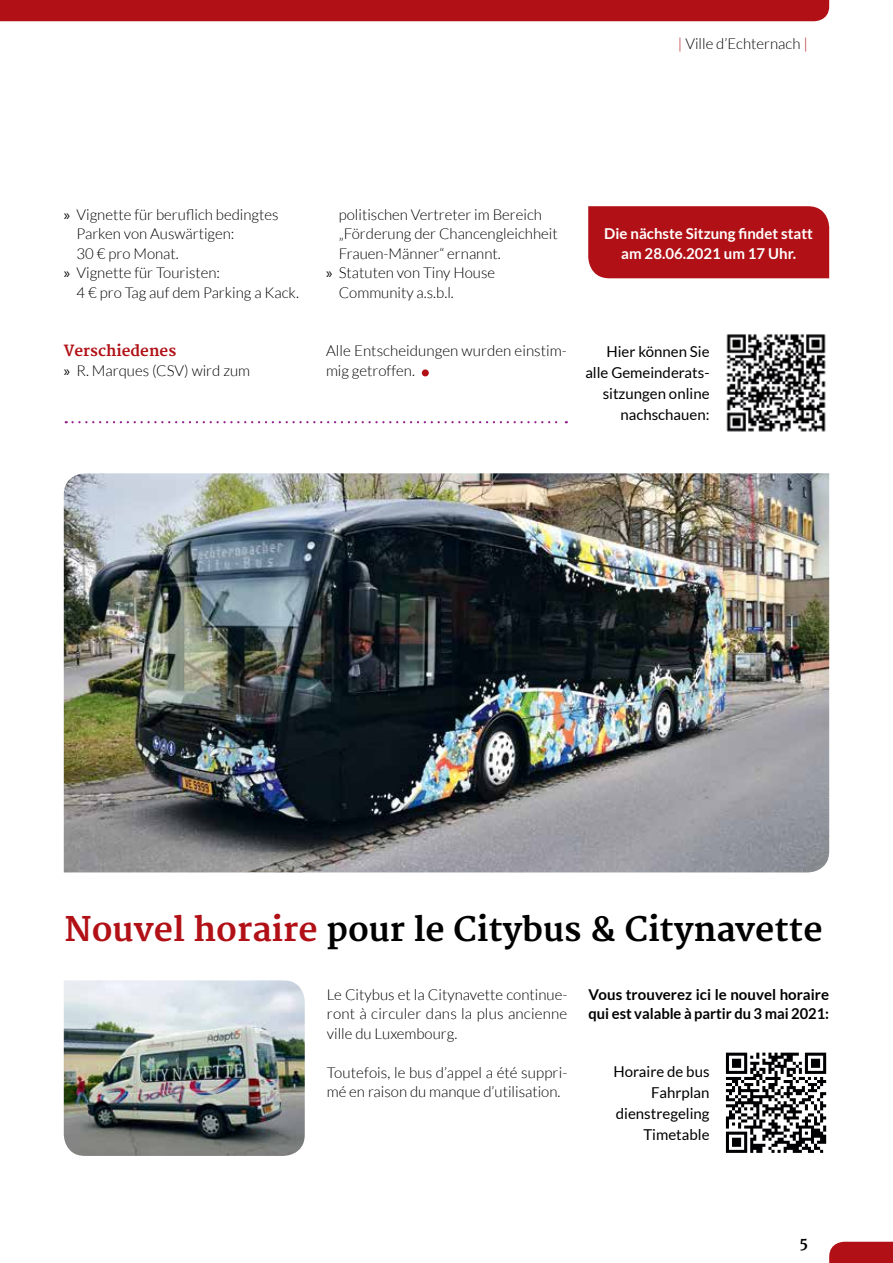
<style>
.page{position:relative;width:893px;height:1263px;background:#fff}
.page>*{position:absolute;margin:0;border:0;box-sizing:border-box;transform-origin:0 0}
.t1{font:300 75px "Lato";color:#b11116}
.t2{font:700 33px "Merriweather";color:#000}
.t3{font:300 15px/19.5px "Lato";color:#000}
.t4{font:15px/21px "Lato";color:#000;text-align:right}
.t5{font:700 15px/19.5px "Lato";color:#000}
.t6{font:700 15px/19.5px "Lato";color:#fff;text-align:center}
.t7{font:700 15px "Merriweather";color:#b11116}
.t8{font:700 15px "Merriweather";color:#000}
.s1{color:#b11116}
.s2{font-family:"Myriad Pro";font-weight:400}
</style>
<div class="page">
<div style="left:588px;top:206px;width:241px;height:72px;background:#b11116"></div>
<div style="left:723px;top:1049px;width:106px;height:107px;background:linear-gradient(to bottom,#f9f9f9,#fafafa)"></div>
<svg style="left:726px;top:1053px;width:100px;height:100px"></svg>
<svg style="left:66px;top:421px;width:501px;height:2px"></svg>
<img style="left:64px;top:980px;width:241px;height:176px">
<img style="left:64px;top:473px;width:765px;height:399px">
<img style="left:726px;top:334px;width:100px;height:98px">
<div style="left:0;top:0;width:829px;height:21px;background:#b11116"></div>
<svg style="left:829px;top:1242px;width:64px;height:21px"></svg>
<p class="t3" style="left:678px;top:34px;width:131px"><span class="s1">|</span> Ville d’Echternach <span class="s1">|</span></p>
<p class="t3" style="left:64px;top:205px;width:216px"><span class="s2">»</span> Vignette für beruflich bedingtes</p>
<p class="t3" style="left:77px;top:224px;width:159px">Parken von Auswärtigen:</p>
<p class="t3" style="left:77px;top:244px;width:104px">30 € pro Monat.</p>
<p class="t3" style="left:64px;top:263px;width:158px"><span class="s2">»</span> Vignette für Touristen:</p>
<p class="t3" style="left:77px;top:283px;width:224px">4 € pro Tag auf dem Parking a Kack.</p>
<p class="t7" style="left:64px;top:342px;width:114px">Verschiedenes</p>
<p class="t3" style="left:64px;top:361px;width:188px"><span class="s2">»</span> R. Marques (CSV) wird zum</p>
<p class="t3" style="left:339px;top:205px;width:205px">politischen Vertreter im Bereich</p>
<p class="t3" style="left:339px;top:224px;width:220px">„Förderung der Chancengleichheit</p>
<p class="t3" style="left:339px;top:244px;width:164px">Frauen-Männer“ ernannt.</p>
<p class="t3" style="left:326px;top:263px;width:171px"><span class="s2">»</span> Statuten von Tiny House</p>
<p class="t3" style="left:339px;top:283px;width:117px">Community a.s.b.l.</p>
<p class="t3" style="left:326px;top:341px;width:242px">Alle Entscheidungen wurden einstim&shy;mig getroffen.</p>
<h1 class="t1" style="left:418px;top:309px;width:16px">.</h1>
<p class="t6" style="left:604px;top:224px;width:210px">Die nächste Sitzung findet statt am 28.06.2021 um 17 Uhr.</p>
<p class="t4" style="left:585px;top:341px;width:126px">Hier können Sie alle Gemeinderats&shy;sitzungen online nachschauen:</p>
<h2 class="t2" style="left:65px;top:910px;width:760px"><span class="s1">Nouvel horaire</span> pour le Citybus &amp; Citynavette</h2>
<p class="t3" style="left:327px;top:985px;width:242px;text-align:justify">Le Citybus et la Citynavette continue&shy;ront à circuler dans la plus ancienne ville du Luxembourg.</p>
<p class="t3" style="left:327px;top:1063px;width:242px">Toutefois, le bus d’appel a été suppri&shy;mé en raison du manque d’utilisation.</p>
<p class="t5" style="left:589px;top:984px;width:242px">Vous trouverez ici le nouvel horaire qui est valable à partir du 3 mai 2021:</p>
<p class="t4" style="left:613px;top:1061px;width:98px">Horaire de bus<br>Fahrplan dienstregeling<br>Timetable</p>
<p class="t8" style="left:800px;top:1234px;width:10px">5</p>
</div>
